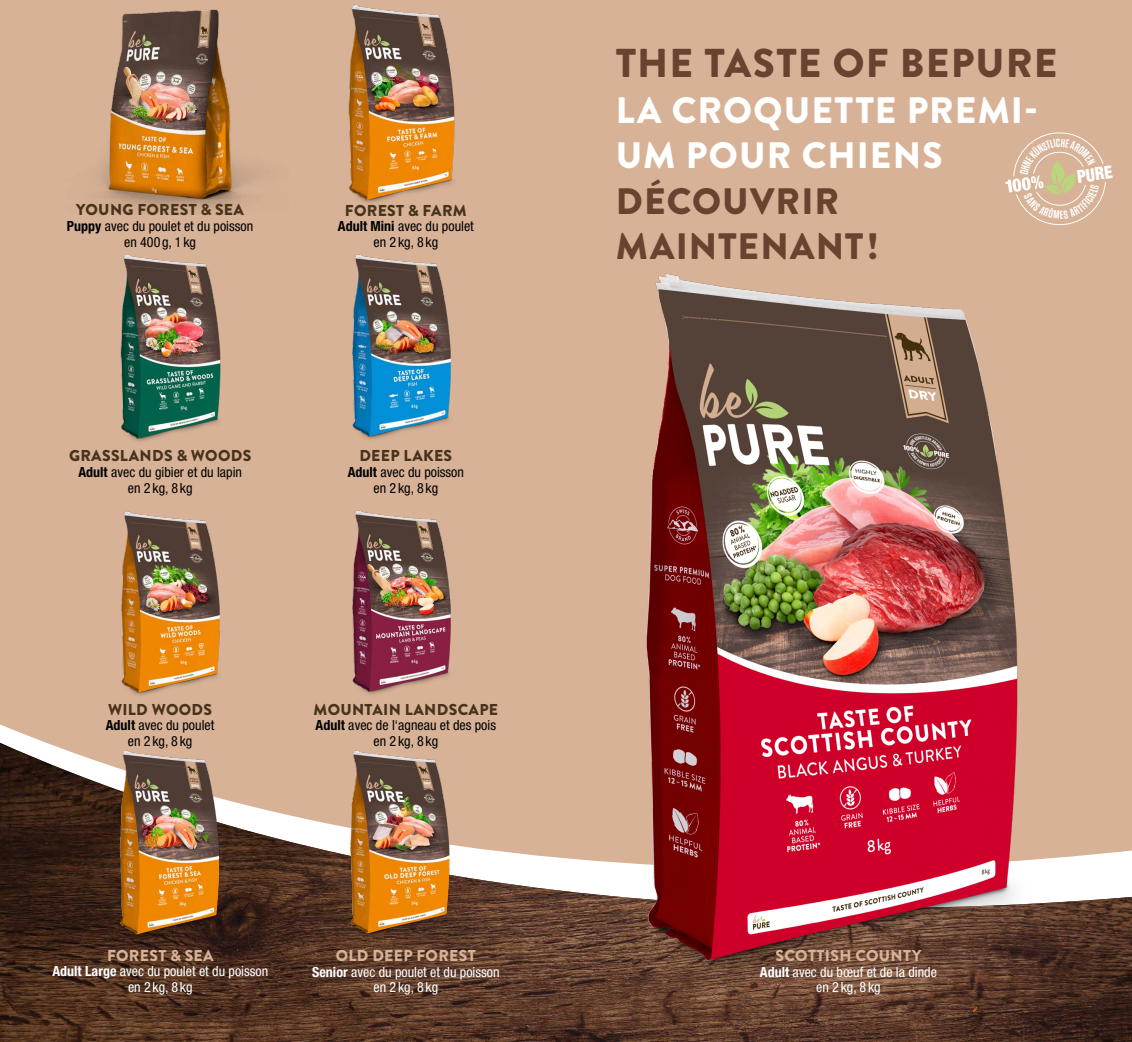
<style>
.page{position:relative;width:1132px;height:1042px;background:#fff}
.page>*{position:absolute;margin:0;border:0;box-sizing:border-box;transform-origin:0 0}
.t1{font:900 40.25px "Brandon Grotesque";letter-spacing:.03em;color:#69432f}
.t2{font:900 36.75px/45.5px "Brandon Grotesque";letter-spacing:.03em;color:#fff}
.t3{font:900 36.75px/45.5px "Brandon Grotesque";letter-spacing:.03em;color:#69432f}
.t4{font:900 condensed 17.85px "Helvetica Neue LT Pro";color:#fff;scale:.92 1}
.t5{font:900 15.75px "Brandon Grotesque";letter-spacing:.02em;color:#47321b}
.t6{font:900 15.75px "Brandon Grotesque";letter-spacing:.02em;color:#d7b297}
.t7{font:condensed 14px/15.8px "Helvetica Neue LT Pro";color:#000;text-align:center}
.t8{font:condensed 14px/15.8px "Helvetica Neue LT Pro";color:#fff;text-align:center}
.s1{font-weight:700}
</style>
<div class="page">
<div style="left:0;top:0;width:1131px;height:1042px;background:#d7b297"></div>
<img style="left:0;top:743px;width:1131px;height:299px">
<img style="left:352px;top:254px;width:99px;height:186px">
<img style="left:121px;top:511px;width:99px;height:185px">
<img style="left:352px;top:510px;width:99px;height:185px">
<img style="left:73px;top:746px;width:194px;height:191px">
<img style="left:120px;top:254px;width:101px;height:188px">
<img style="left:308px;top:746px;width:189px;height:193px">
<img style="left:348px;top:4px;width:107px;height:199px">
<img style="left:544px;top:273px;width:587px;height:710px">
<img style="left:99px;top:9px;width:158px;height:201px">
<svg style="left:1005px;top:132px;width:101px;height:94px"></svg>
<p class="t5" style="left:76px;top:199px;width:169px">YOUNG FOREST &amp; SEA</p>
<p class="t7" style="left:67px;top:218px;width:188px"><span class="s1">Puppy</span> avec du poulet et du poisson en 400 g, 1 kg</p>
<p class="t5" style="left:69px;top:445px;width:184px">GRASSLANDS &amp; WOODS</p>
<p class="t7" style="left:78px;top:464px;width:165px"><span class="s1">Adult</span> avec du gibier et du lapin en 2 kg, 8 kg</p>
<p class="t5" style="left:345px;top:199px;width:123px">FOREST &amp; FARM</p>
<p class="t7" style="left:338px;top:218px;width:137px"><span class="s1">Adult Mini</span> avec du poulet en 2 kg, 8 kg</p>
<p class="t5" style="left:359px;top:445px;width:94px">DEEP LAKES</p>
<p class="t7" style="left:347px;top:464px;width:118px"><span class="s1">Adult</span> avec du poisson en 2 kg, 8 kg</p>
<p class="t5" style="left:108px;top:698px;width:105px">WILD WOODS</p>
<p class="t7" style="left:106px;top:717px;width:110px"><span class="s1">Adult</span> avec du poulet en 2 kg, 8 kg</p>
<p class="t5" style="left:313px;top:698px;width:186px">MOUNTAIN LANDSCAPE</p>
<p class="t7" style="left:315px;top:717px;width:182px"><span class="s1">Adult</span> avec de l‘agneau et des pois en 2 kg, 8 kg</p>
<p class="t6" style="left:107px;top:944px;width:108px">FOREST &amp; SEA</p>
<p class="t8" style="left:52px;top:963px;width:217px"><span class="s1">Adult Large</span> avec du poulet et du poisson en 2 kg, 8 kg</p>
<p class="t6" style="left:336px;top:944px;width:141px">OLD DEEP FOREST</p>
<p class="t8" style="left:312px;top:963px;width:189px"><span class="s1">Senior</span> avec du poulet et du poisson en 2 kg, 8 kg</p>
<h1 class="t1" style="left:615px;top:35px;width:443px">THE TASTE OF BEPURE</h1>
<h2 class="t2" style="left:615px;top:88px;width:423px">LA CROQUETTE PREMI-<br>UM POUR CHIENS</h2>
<h2 class="t3" style="left:615px;top:179px;width:264px">DÉCOUVRIR<br>MAINTENANT!</h2>
<p class="t4" style="left:1075px;top:166px;width:40px;rotate:-8deg">PURE</p>
<p class="t6" style="left:775px;top:944px;width:147px">SCOTTISH COUNTY</p>
<p class="t8" style="left:759px;top:963px;width:178px"><span class="s1">Adult</span> avec du bœuf et de la dinde en 2 kg, 8 kg</p>
</div>
